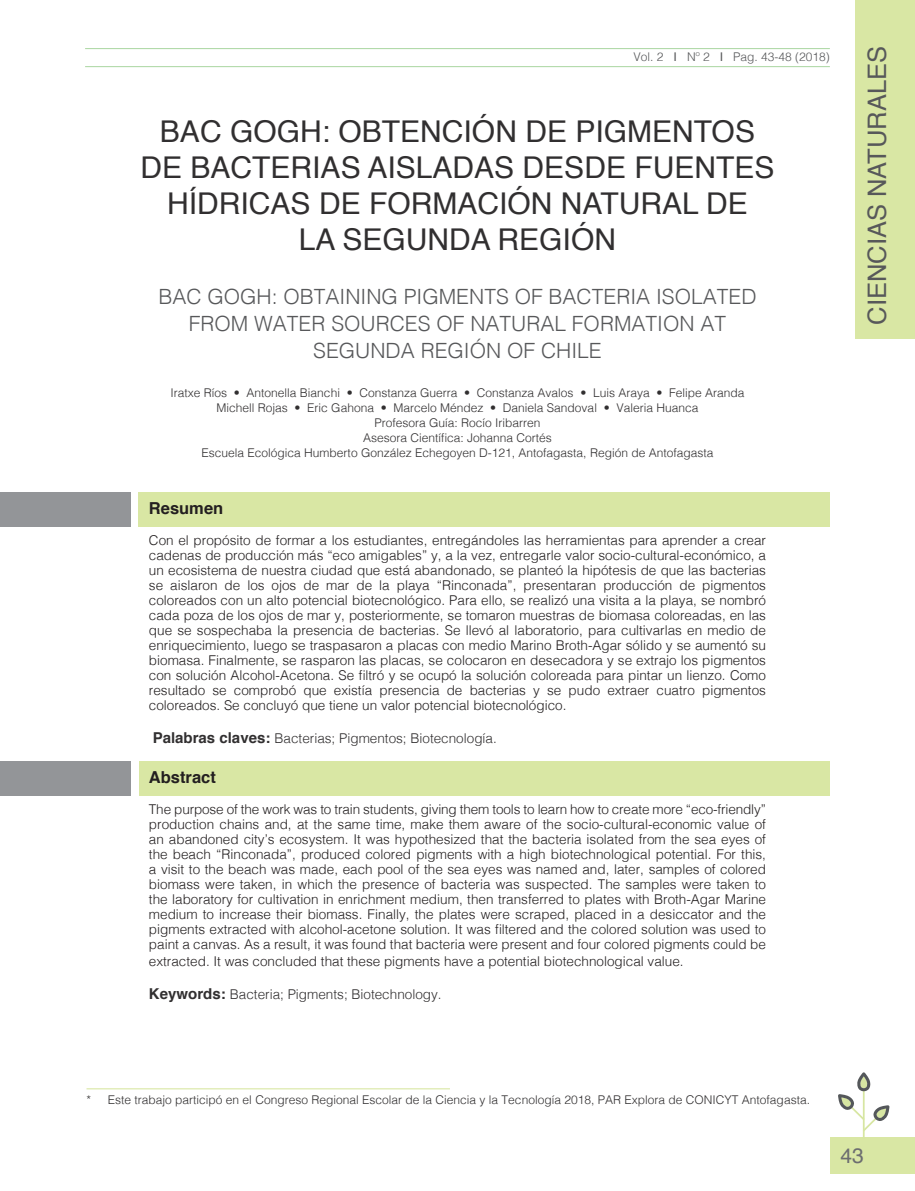
<style>
.page{position:relative;width:915px;height:1191px;background:#fff}
.page>*{position:absolute;margin:0;border:0;box-sizing:border-box;transform-origin:0 0}
.titulos{font:30px "Helvetica";color:#312f30}
.Pie_de_pagina{font:25.5px "Helvetica";color:#57585a}
.Titulo_ingles{font:300 21px "Helvetica";color:#57585a}
.t1{font:21px "Helvetica";color:#57585a}
.t2{font:700 16.5px "Helvetica";color:#231f20}
.t3{font:300 13.5px/15px "Helvetica";color:#231f20;text-align:justify}
.Resumen{font:300 13.5px "Helvetica";color:#312f30}
.autores{font:300 12px "Helvetica";color:#312f30}
.Pie_de_pagina-2{font:300 12px "Helvetica";color:#312f30}
.t4{font:300 12px "Helvetica";color:#57585a}
.s1{font-weight:400}
.s2{font-weight:700;font-size:15px}
.s3{color:#6c6d70}
</style>
<div class="page">
<hr style="left:85px;top:48px;width:744px;height:1px;background:#a9d6a0">
<hr style="left:85px;top:66px;width:744px;height:1px;background:#a9d6a0">
<div style="left:829px;top:1137px;width:85px;height:37px;background:#d9e7a4"></div>
<svg style="left:838px;top:1072px;width:51px;height:65px"></svg>
<div style="left:138px;top:492px;width:691px;height:35px;background:#d9e7a4"></div>
<div style="left:140px;top:761px;width:689px;height:34px;background:#d9e7a4"></div>
<div style="left:0;top:492px;width:130px;height:35px;background:#939598"></div>
<div style="left:0;top:761px;width:130px;height:34px;background:#939598"></div>
<div style="left:855px;top:0;width:59px;height:339px;background:#d9e7a4"></div>
<hr style="left:86px;top:1088px;width:364px;height:1px;background:#d9e7a4">
<p class="t4" style="left:633px;top:47px;width:198px">Vol. 2 <span class="s1">I</span> Nº 2 <span class="s1">I</span> Pag. 43-48 (2018)</p>
<p class="Pie_de_pagina" style="left:857px;top:325px;width:280px;rotate:-90deg">CIENCIAS NATURALES</p>
<p class="titulos" style="left:160px;top:108px;width:596px">BAC GOGH: OBTENCIÓN DE PIGMENTOS</p>
<p class="titulos" style="left:140px;top:144px;width:635px">DE BACTERIAS AISLADAS DESDE FUENTES</p>
<p class="titulos" style="left:167px;top:180px;width:582px">HÍDRICAS DE FORMACIÓN NATURAL DE</p>
<p class="titulos" style="left:299px;top:216px;width:318px">LA SEGUNDA REGIÓN</p>
<p class="Titulo_ingles" style="left:158px;top:278px;width:599px">BAC GOGH: OBTAINING PIGMENTS OF BACTERIA ISOLATED</p>
<p class="Titulo_ingles" style="left:189px;top:305px;width:538px">FROM WATER SOURCES OF NATURAL FORMATION AT</p>
<p class="Titulo_ingles" style="left:313px;top:332px;width:290px">SEGUNDA REGIÓN OF CHILE</p>
<p class="autores" style="left:170px;top:383px;width:575px">Iratxe Ríos • Antonella Bianchi • Constanza Guerra • Constanza Avalos • Luis Araya • Felipe Aranda</p>
<p class="autores" style="left:216px;top:398px;width:483px">Michell Rojas • Eric Gahona • Marcelo Méndez • Daniela Sandoval • Valeria Huanca</p>
<p class="autores" style="left:374px;top:413px;width:168px">Profesora Guía: Rocío Iribarren</p>
<p class="autores" style="left:363px;top:428px;width:190px">Asesora Científica: Johanna Cortés</p>
<p class="autores" style="left:201px;top:443px;width:513px">Escuela Ecológica Humberto González Echegoyen D-121, Antofagasta, Región de Antofagasta</p>
<p class="t2" style="left:149px;top:495px;width:76px">Resumen</p>
<p class="t3" style="left:149px;top:532px;width:618px">Con el propósito de formar a los estudiantes, entregándoles las herramientas para aprender a crear cadenas de producción más “eco amigables” y, a la vez, entregarle valor socio-cultural-económico, a un ecosistema de nuestra ciudad que está abandonado, se planteó la hipótesis de que las bacterias se aislaron de los ojos de mar de la playa “Rinconada”, presentaran producción de pigmentos coloreados con un alto potencial biotecnológico. Para ello, se realizó una visita a la playa, se nombró cada poza de los ojos de mar y, posteriormente, se tomaron muestras de biomasa coloreadas, en las que se sospechaba la presencia de bacterias. Se llevó al laboratorio, para cultivarlas en medio de enriquecimiento, luego se traspasaron a placas con medio Marino Broth-Agar sólido y se aumentó su biomasa. Finalmente, se rasparon las placas, se colocaron en desecadora y se extrajo los pigmentos con solución Alcohol-Acetona. Se filtró y se ocupó la solución coloreada para pintar un lienzo. Como resultado se comprobó que existía presencia de bacterias y se pudo extraer cuatro pigmentos coloreados. Se concluyó que tiene un valor potencial biotecnológico.</p>
<p class="Resumen" style="left:153px;top:726px;width:345px"><span class="s2">Palabras claves:</span> Bacterias; Pigmentos; Biotecnología.</p>
<p class="t2" style="left:149px;top:763px;width:68px">Abstract</p>
<p class="t3" style="left:149px;top:801px;width:618px">The purpose of the work was to train students, giving them tools to learn how to create more “eco-friendly” production chains and, at the same time, make them aware of the socio-cultural-economic value of an abandoned city’s ecosystem. It was hypothesized that the bacteria isolated from the sea eyes of the beach “Rinconada”, produced colored pigments with a high biotechnological potential. For this, a visit to the beach was made, each pool of the sea eyes was named and, later, samples of colored biomass were taken, in which the presence of bacteria was suspected. The samples were taken to the laboratory for cultivation in enrichment medium, then transferred to plates with Broth-Agar Marine medium to increase their biomass. Finally, the plates were scraped, placed in a desiccator and the pigments extracted with alcohol-acetone solution. It was filtered and the colored solution was used to paint a canvas. As a result, it was found that bacteria were present and four colored pigments could be</p>
<p class="t3" style="left:149px;top:952px;width:536px">extracted. It was concluded that these pigments have a potential biotechnological value.</p>
<p class="Resumen" style="left:149px;top:982px;width:294px"><span class="s2">Keywords:</span> Bacteria; Pigments; Biotechnology.</p>
<p class="Pie_de_pagina-2" style="left:86px;top:1090px;width:724px">* Este trabajo participó en el Congreso Regional Escolar de la Ciencia y la Tecnología 2018, PAR Explora de CONICYT Antofagasta.</p>
<h3 class="t1" style="left:834px;top:1139px;width:30px">43<span class="s3">43</span></h3>
</div>
